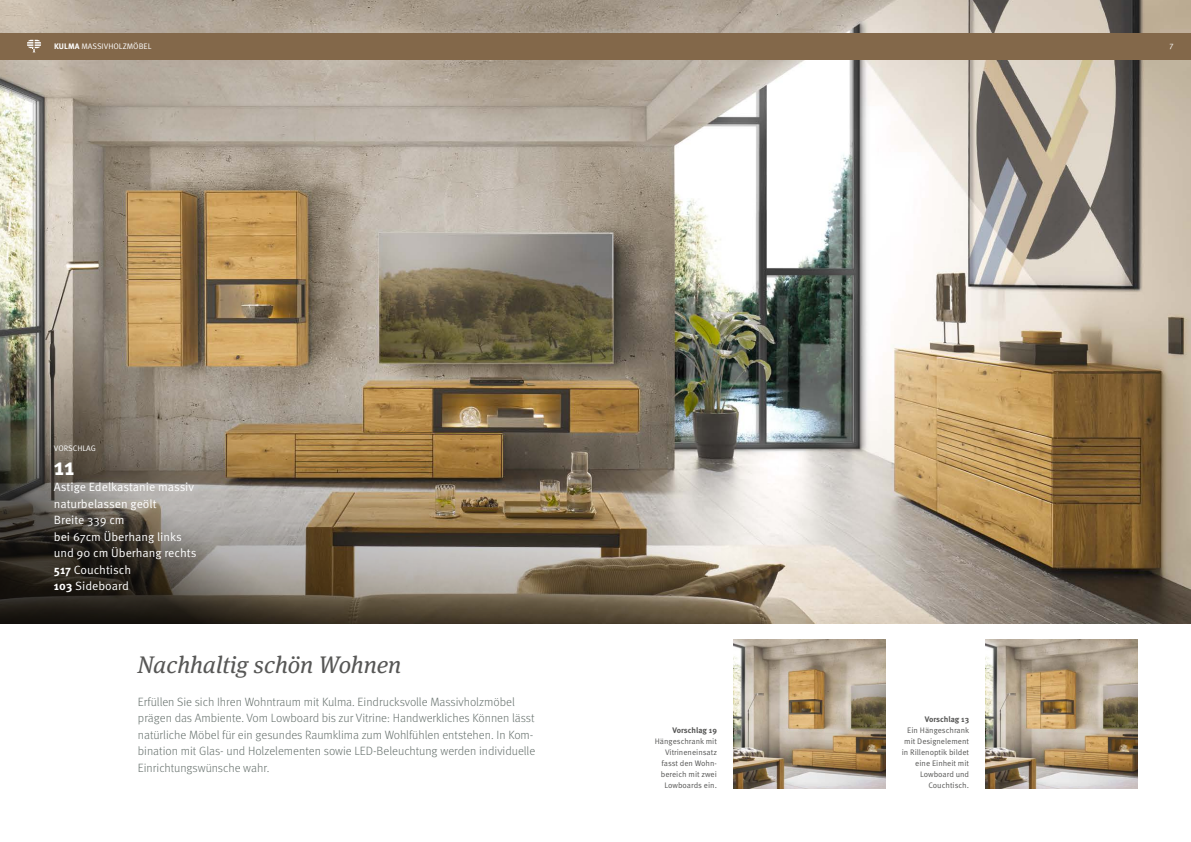
<style>
.page{position:relative;width:1191px;height:842px;background:#fff}
.page>*{position:absolute;margin:0;border:0;box-sizing:border-box;transform-origin:0 0}
.t1{font:italic 24px "Meta Serif Pro";color:#575756}
.t2{font:700 24px "Meta Pro";color:#fff}
.t3{font:300 12px/16.5px "Meta Pro";color:#68726e}
.t4{font:12px/16.5px "Meta Pro Norm";color:#fff}
.t5{font:8px/11px "Meta Pro Norm";color:#575756;text-align:right}
.t6{font:8px "Meta Pro Norm";color:#fff}
.t7{font:700 8px "Meta Pro";color:#575756}
.s1{font-family:"Meta Pro";font-weight:700}
</style>
<div class="page">
<img style="left:0;top:0;width:1191px;height:209px">
<img style="left:0;top:209px;width:1191px;height:414px">
<div style="left:595px;top:33px;width:596px;height:27px;background:#83684a"></div>
<div style="left:0;top:33px;width:595px;height:27px;background:#83684a"></div>
<svg style="left:27px;top:40px;width:14px;height:12px"></svg>
<img style="left:985px;top:640px;width:152px;height:148px">
<img style="left:733px;top:640px;width:152px;height:148px">
<p class="t6" style="left:54px;top:40px;width:99px"><span class="s1">KULMA</span> MASSIVHOLZMÖBEL</p>
<p class="t6" style="left:1169px;top:40px;width:6px">7</p>
<p class="t6" style="left:54px;top:442px;width:44px">VORSCHLAG</p>
<h1 class="t2" style="left:54px;top:447px;width:22px">11</h1>
<p class="t4" style="left:54px;top:478px;width:144px">Astige Edelkastanie massiv naturbelassen geölt<br>Breite 339 cm<br>bei 67cm Überhang links und 90 cm Überhang rechts<br><span class="s1">517</span> Couchtisch<br><span class="s1">103</span> Sideboard</p>
<h1 class="t1" style="left:137px;top:647px;width:265px">Nachhaltig schön Wohnen</h1>
<p class="t3" style="left:138px;top:693px;width:399px">Erfüllen Sie sich Ihren Wohntraum mit Kulma. Eindrucksvolle Massivholzmöbel prägen das Ambiente. Vom Lowboard bis zur Vitrine: Handwerkliches Können lässt natürliche Möbel für ein gesundes Raumklima zum Wohlfühlen entstehen. In Kom&shy;bination mit Glas- und Holzelementen sowie LED-Beleuchtung werden individuelle Einrichtungswünsche wahr.</p>
<p class="t7" style="left:672px;top:724px;width:46px">Vorschlag 19</p>
<p class="t5" style="left:655px;top:735px;width:64px">Hängeschrank mit<br>Vitrineneinsatz fasst den Wohn&shy;bereich mit zwei<br>Lowboards ein.</p>
<p class="t7" style="left:925px;top:713px;width:46px">Vorschlag 13</p>
<p class="t5" style="left:901px;top:724px;width:69px">Ein Hängeschrank mit Designelement in Rillenoptik bildet eine Einheit mit<br>Lowboard und<br>Couchtisch.</p>
</div>
